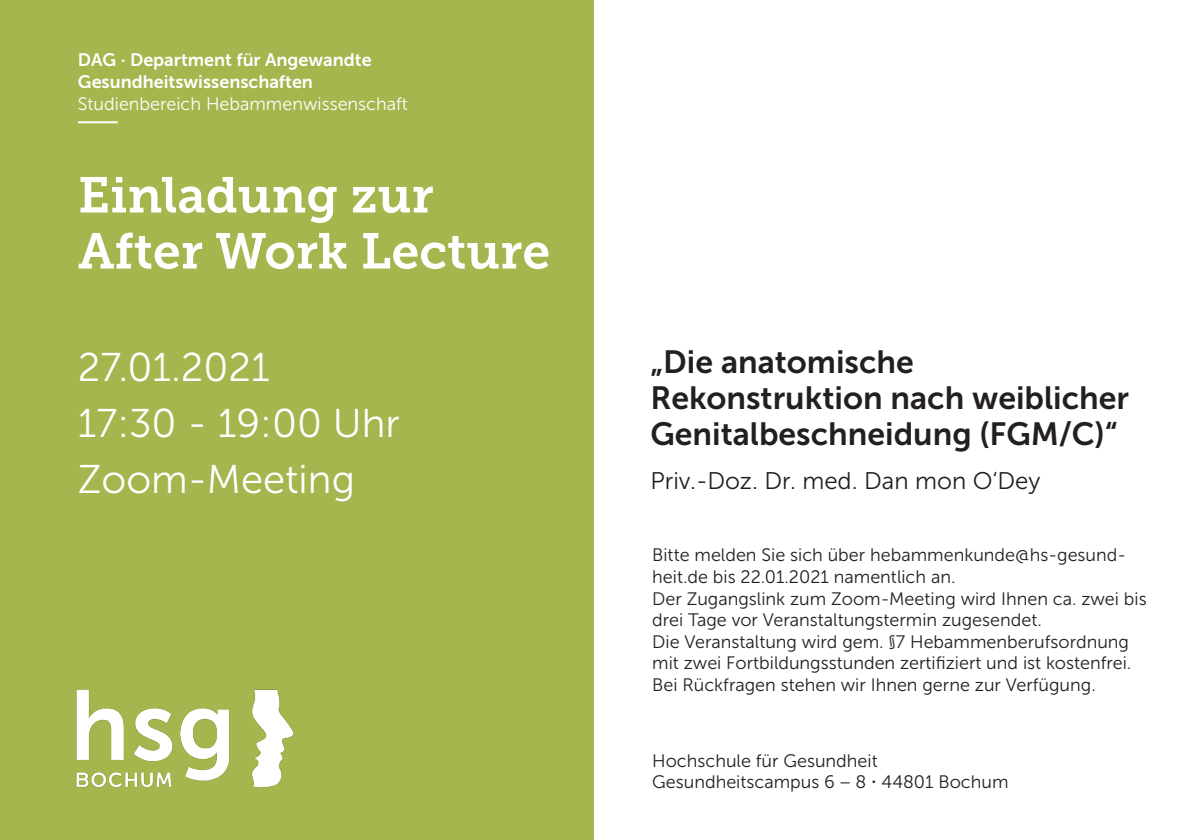
<style>
.page{position:relative;width:1191px;height:840px;background:#fff}
.page>*{position:absolute;margin:0;border:0;box-sizing:border-box;transform-origin:0 0}
.t1{font:50px "Museo Slab 700";color:#fff}
.t2{font:40px/56px "Museo Sans 300";color:#fff}
.t3{font:32px/36px "Museo Sans 700";color:#231f20}
.t4{font:24px "Museo Sans 300";color:#231f20}
.t5{font:18px/21.6px "Museo Sans 300";color:#231f20}
.t6{font:18px "Museo Sans 700";color:#fff}
.t7{font:18px "Museo Sans 300";color:#fff}
.s1{font-family:"Museo Sans 700"}
</style>
<div class="page">
<div style="left:0;top:0;width:594px;height:839px;background:#a4b64d"></div>
<hr style="left:78px;top:121px;width:40px;height:2px;background:#fff">
<img style="left:76px;top:689px;width:218px;height:99px">
<p class="t6" style="left:78px;top:50px;width:295px">DAG · Department für Angewandte</p>
<p class="t6" style="left:78px;top:72px;width:236px">Gesundheitswissenschaften</p>
<p class="t7" style="left:78px;top:94px;width:331px">Studienbereich Hebammenwissenschaft</p>
<p class="t1" style="left:78px;top:167px;width:357px">Einladung zur</p>
<p class="t1" style="left:78px;top:223px;width:474px">After Work Lecture</p>
<p class="t2" style="left:78px;top:339px;width:323px">27.01.2021<br>17:30 - 19:00 Uhr</p>
<p class="t2" style="left:78px;top:451px;width:278px">Zoom-Meeting</p>
<p class="t3" style="left:650px;top:343px;width:480px">„Die anatomische<br>Rekonstruktion nach weiblicher<br>Genitalbeschneidung (FGM/C)“</p>
<p class="t4" style="left:650px;top:467px;width:391px">Priv.-Doz. Dr. med. Dan mon O‘Dey</p>
<p class="t5" style="left:652px;top:544px;width:475px">Bitte melden Sie sich über hebammenkunde@hs-gesund&shy;heit.de bis 22.01.2021 namentlich an.</p>
<p class="t5" style="left:652px;top:587px;width:496px">Der Zugangslink zum Zoom-Meeting wird Ihnen ca. zwei bis drei Tage vor Veranstaltungstermin zugesendet.</p>
<p class="t5" style="left:652px;top:630px;width:481px">Die Veranstaltung wird gem. §7 Hebammenberufsordnung mit zwei Fortbildungsstunden zertifiziert und ist kostenfrei.</p>
<p class="t5" style="left:652px;top:673px;width:445px">Bei Rückfragen stehen wir Ihnen gerne zur Verfügung.</p>
<p class="t5" style="left:652px;top:749px;width:227px">Hochschule für Gesundheit</p>
<p class="t5" style="left:652px;top:771px;width:358px">Gesundheitscampus 6 − 8 <span class="s1">·</span> 44801 Bochum</p>
</div>
